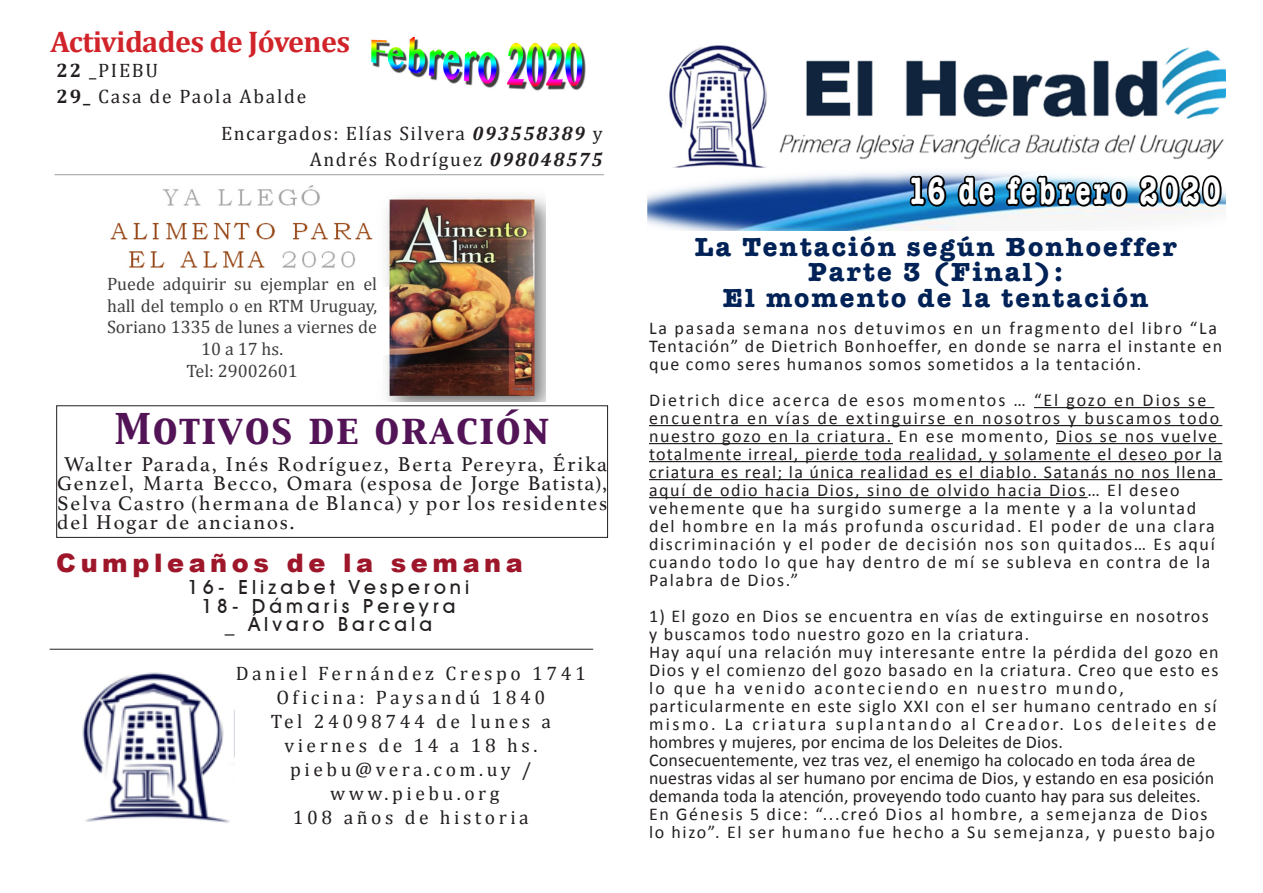
<style>
.page{position:relative;width:1263px;height:893px;background:#fff}
.page>*{position:absolute;margin:0;border:0;box-sizing:border-box;transform-origin:0 0}
.t1{font:700 39.3px "American Typewriter";letter-spacing:.12em;color:#fff;scale:.69 1}
.t2{font:37.5px "Capitals";letter-spacing:.05em;color:#531457}
.t3{font:700 30px "Cambria";letter-spacing:-.02em;color:#d1232a}
.t4{font:700 27px "American Typewriter";letter-spacing:.08em;color:#002257}
.t5{font:900 25.5px "Arial";letter-spacing:.18em;color:#9e162a}
.t6{font:21px/19.5px "Athelas";letter-spacing:.09em;color:#231f20;text-align:justify}
.t7{font:19.5px "Cambria";letter-spacing:.18em;color:#231f20}
.t8{font:19.5px "Cambria";letter-spacing:.08em;color:#231f20}
.t9{font:500 19.5px "Avant Garde IT Cby BT";letter-spacing:.21em;color:#231f20}
.t10{font:19.5px "Cambria";letter-spacing:.09em;color:#231f20}
.t11{font:18px/18px "Calibri";letter-spacing:.075em;color:#231f20}
.t12{font:18px/18px "Calibri";letter-spacing:.01em;color:#231f20}
.t13{font:18px/21.6px "Cambria";color:#3e3e3f;text-align:center}
.t14{font:18px "Calibri";letter-spacing:.11em;color:#231f20}
.s1{font-weight:700}
.s2{font-weight:700;font-style:italic}
</style>
<div class="page">
<img style="left:110px;top:185px;width:436px;height:216px">
<div style="left:107px;top:282px;width:276px;height:97px;background:#fff"></div>
<img style="left:647px;top:45px;width:578px;height:186px">
<div style="left:56px;top:405px;width:552px;height:133px;border:1px solid #231f20"></div>
<hr style="left:54px;top:174px;width:550px;height:1px;background:#7c7e81">
<img style="left:82px;top:672px;width:153px;height:151px">
<svg style="left:907px;top:172px;width:42px;height:37px;background:#395b75"></svg>
<svg style="left:956px;top:173px;width:42px;height:36px;background:#3b5c72"></svg>
<img style="left:1004px;top:172px;width:125px;height:56px">
<svg style="left:1137px;top:173px;width:86px;height:42px"></svg>
<hr style="left:1034px;top:407px;width:180px;height:1px;background:#231f20">
<hr style="left:649px;top:425px;width:573px;height:1px;background:#231f20">
<hr style="left:649px;top:443px;width:244px;height:1px;background:#231f20">
<hr style="left:1056px;top:443px;width:166px;height:1px;background:#231f20">
<hr style="left:649px;top:461px;width:573px;height:1px;background:#231f20">
<hr style="left:649px;top:479px;width:573px;height:1px;background:#231f20">
<hr style="left:649px;top:497px;width:438px;height:1px;background:#231f20">
<hr style="left:50px;top:649px;width:543px;height:1px;background:#231f20">
<img style="left:371px;top:36px;width:215px;height:55px">
<p class="t3" style="left:50px;top:20px;width:301px">Actividades de Jóvenes</p>
<p class="t7" style="left:56px;top:59px;width:103px"><span class="s1">22</span> _PIEBU</p>
<p class="t10" style="left:56px;top:84px;width:251px"><span class="s1">29_</span> Casa de Paola Abalde</p>
<p class="t8" style="left:221px;top:122px;width:383px">Encargados: Elías Silvera <span class="s2">093558389</span> y</p>
<p class="t8" style="left:310px;top:147px;width:294px">Andrés Rodríguez <span class="s2">098048575</span></p>
<p class="t13" style="left:107px;top:273px;width:271px">Puede adquirir su ejemplar en el hall del templo o en RTM Uruguay,<br>Soriano 1335 de lunes a viernes de<br>10 a 17 hs.</p>
<p class="t13" style="left:186px;top:360px;width:113px">Tel: 29002601</p>
<p class="t2" style="left:115px;top:403px;width:436px">Motivos de oración</p>
<p class="t6" style="left:57px;top:453px;width:552px;text-indent:7px">Walter Parada, Inés Rodríguez, Berta Pereyra, Érika Genzel, Marta Becco, Omara (esposa de Jorge Batista), Selva Castro (hermana de Blanca) y por los residentes del Hogar de ancianos.</p>
<p class="t5" style="left:56px;top:544px;width:468px">Cumpleaños de la semana</p>
<p class="t9" style="left:188px;top:576px;width:283px">16- Elizabet Vesperoni</p>
<p class="t9" style="left:202px;top:594px;width:255px">18- Dámaris Pereyra</p>
<p class="t9" style="left:225px;top:612px;width:209px">_ Álvaro Barcala</p>
<p class="t7" style="left:236px;top:662px;width:351px">Daniel Fernández Crespo 1741</p>
<p class="t7" style="left:276px;top:686px;width:270px">Oficina: Paysandú 1840</p>
<p class="t7" style="left:271px;top:710px;width:282px">Tel 24098744 de lunes a</p>
<p class="t7" style="left:284px;top:734px;width:254px">viernes de 14 a 18 hs.</p>
<p class="t7" style="left:290px;top:758px;width:243px">piebu@vera.com.uy /</p>
<p class="t7" style="left:330px;top:782px;width:171px">www.piebu.org</p>
<p class="t7" style="left:293px;top:806px;width:237px">108 años de historia</p>
<p class="t1" style="left:908px;top:157px;width:454px">16 de febrero 2020</p>
<p class="t4" style="left:695px;top:223px;width:483px">La Tentación según Bonhoeffer</p>
<p class="t4" style="left:808px;top:249px;width:256px">Parte 3 (Final):</p>
<p class="t4" style="left:723px;top:274px;width:427px">El momento de la tentación</p>
<p class="t11" style="left:649px;top:319px;width:575px">La pasada semana nos detuvimos en un fragmento del libro “La<br>Tentación” de Dietrich Bonhoeffer, en donde se narra el instante en que como seres humanos somos sometidos a la tentación.</p>
<p class="t14" style="left:649px;top:388px;width:559px">Dietrich dice acerca de esos momentos … “El gozo en Dios se</p>
<p class="t11" style="left:649px;top:409px;width:575px">encuentra en vías de extinguirse en nosotros y buscamos todo nuestro gozo en la criatura. En ese momento, Dios se nos vuelve totalmente irreal, pierde toda realidad, y solamente el deseo por la criatura es real; la única realidad es el diablo. Satanás no nos llena aquí de odio hacia Dios, sino de olvido hacia Dios… El deseo</p>
<p class="t11" style="left:649px;top:499px;width:567px">vehemente que ha surgido sumerge a la mente y a la voluntad del hombre en la más profunda oscuridad. El poder de una clara discriminación y el poder de decisión nos son quitados… Es aquí cuando todo lo que hay dentro de mí se subleva en contra de la Palabra de Dios.”</p>
<p class="t11" style="left:649px;top:607px;width:561px">1) El gozo en Dios se encuentra en vías de extinguirse en nosotros y buscamos todo nuestro gozo en la criatura.</p>
<p class="t11" style="left:649px;top:643px;width:571px;text-align:justify">Hay aquí una relación muy interesante entre la pérdida del gozo en Dios y el comienzo del gozo basado en la criatura. Creo que esto es lo que ha venido aconteciendo en nuestro mundo,</p>
<p class="t11" style="left:649px;top:697px;width:569px">particularmente en este siglo XXI con el ser humano centrado en sí mismo. La criatura suplantando al Creador. Los deleites de</p>
<p class="t12" style="left:649px;top:733px;width:415px">hombres y mujeres, por encima de los Deleites de Dios.</p>
<p class="t12" style="left:649px;top:751px;width:567px">Consecuentemente, vez tras vez, el enemigo ha colocado en toda área de nuestras vidas al ser humano por encima de Dios, y estando en esa posición demanda toda la atención, proveyendo todo cuanto hay para sus deleites.</p>
<p class="t11" style="left:649px;top:805px;width:567px">En Génesis 5 dice: “...creó Dios al hombre, a semejanza de Dios lo hizo”. El ser humano fue hecho a Su semejanza, y puesto bajo</p>
</div>
